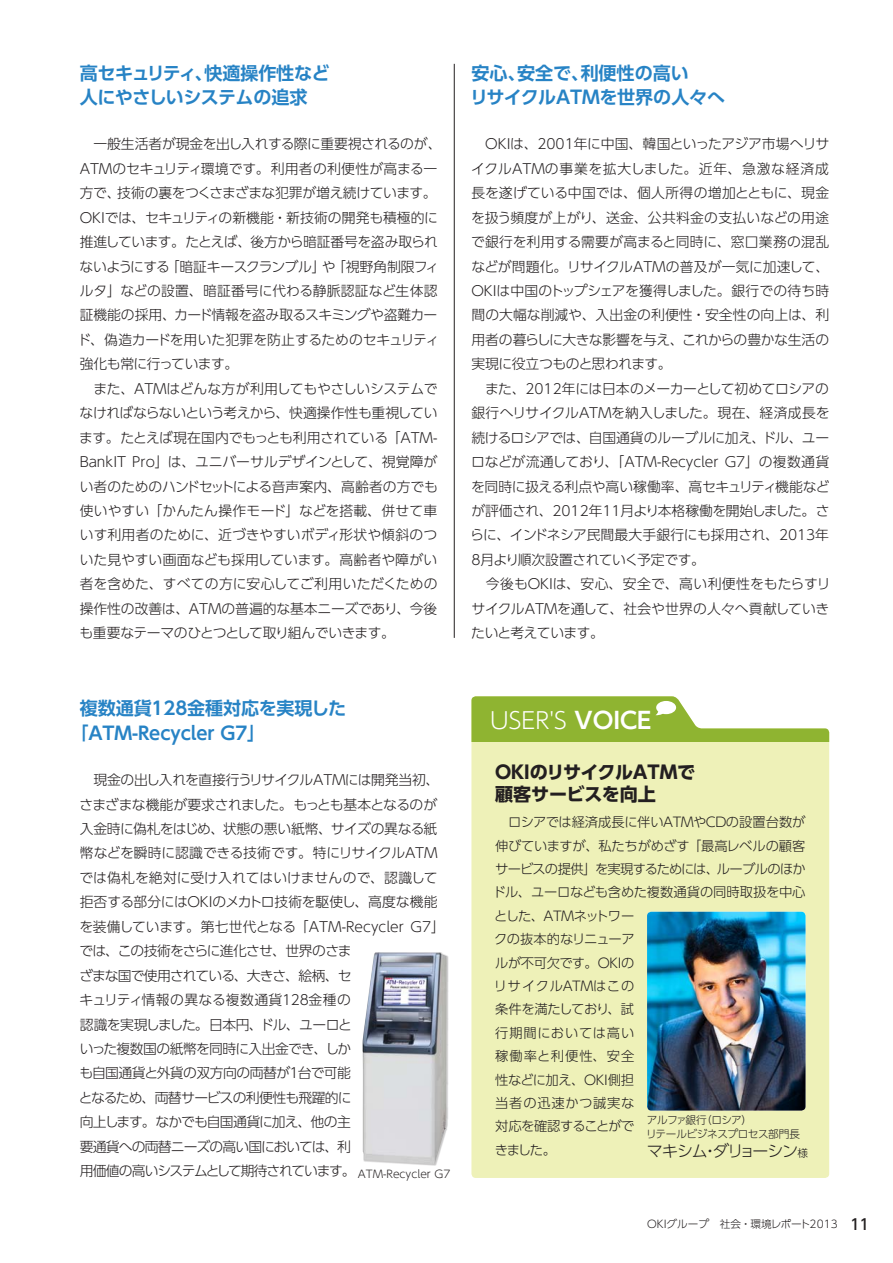
<style>
.page{position:relative;width:893px;height:1263px;background:#fff}
.page>*{position:absolute;margin:0;border:0;box-sizing:border-box;transform-origin:0 0}
.t1{font:300 22.8px "UD Shin Go Pro";color:#fff}
.t2{font:700 18px/24.5px "UD Shin Go Pro De";letter-spacing:-.005em;color:#2783c5}
.t3{font:700 18px/24.5px "UD Shin Go Pro De";letter-spacing:-.03em;color:#2783c5}
.t4{font:700 18px/22.4px "UD Shin Go Pro";letter-spacing:-.005em;color:#231f20}
.t5{font:300 15.9px "UD Shin Go Pro";letter-spacing:-.08em;color:#231f20}
.t6{font:300 13.8px/24.5px "UD Shin Go Pro";letter-spacing:-.02em;color:#231f20}
.t7{font:300 13.8px/24.5px "UD Shin Go Pro";letter-spacing:-.04em;color:#231f20}
.t8{font:300 13.35px/23.4px "UD Shin Go Pro";letter-spacing:-.025em;color:#231f20}
.t9{font:300 10.65px "UD Shin Go Pro";letter-spacing:-.01em;color:#231f20}
.t10{font:300 10.65px/13.8px "UD Shin Go Pro";letter-spacing:-.04em;color:#231f20}
.s1{font-family:"UD Shin Go Pro De";font-weight:700}
.s2{font-size:10.65px}
.s3{font-family:"MO Clear Tone SG";font-weight:500;font-size:14.85px}
</style>
<div class="page">
<div style="left:471px;top:742px;width:358px;height:436px;background:#eef1b8"></div>
<svg style="left:471px;top:696px;width:358px;height:46px;fill:#8fb431"></svg>
<div style="left:656px;top:701px;width:20px;height:13px;background:#fff;border-radius:50%"></div>
<svg style="left:655px;top:709px;width:9px;height:6px"></svg>
<div style="left:363px;top:952px;width:86px;height:213px;background:#231f20;opacity:.25"></div>
<img style="left:362px;top:952px;width:85px;height:212px">
<hr style="left:454px;top:64px;width:1px;height:574px;background:#231f20">
<img style="left:647px;top:912px;width:158px;height:198px">
<h2 class="t3" style="left:80px;top:60px;width:251px">高セキュリティ、快適操作性など人にやさしいシステムの追求</h2>
<p class="t6" style="left:77px;top:131px;width:366px">　一般生活者が現金を出し入れする際に重要視されるのが、<br>ATMのセキュリティ環境です。利用者の利便性が高まる一方で、技術の裏をつくさまざまな犯罪が増え続けています。<br>OKIでは、セキュリティの新機能・新技術の開発も積極的に推進しています。たとえば、後方から暗証番号を盗み取られないようにする「暗証キースクランブル」や「視野角制限フィルタ」などの設置、暗証番号に代わる静脈認証など生体認証機能の採用、カード情報を盗み取るスキミングや盗難カード、偽造カードを用いた犯罪を防止するためのセキュリティ強化も常に行っています。<br>　また、ATMはどんな方が利用してもやさしいシステムでなければならないという考えから、快適操作性も重視しています。たとえば現在国内でもっとも利用されている「ATM-<br>BankIT Pro」は、ユニバーサルデザインとして、視覚障がい者のためのハンドセットによる音声案内、高齢者の方でも使いやすい「かんたん操作モード」などを搭載、併せて車いす利用者のために、近づきやすいボディ形状や傾斜のついた見やすい画面なども採用しています。高齢者や障がい者を含めた、すべての方に安心してご利用いただくための操作性の改善は、ATMの普遍的な基本ニーズであり、今後も重要なテーマのひとつとして取り組んでいきます。</p>
<h2 class="t2" style="left:470px;top:60px;width:256px">安心、安全で、利便性の高い<br>リサイクルATMを世界の人々へ</h2>
<p class="t6" style="left:470px;top:131px;width:362px">　OKIは、2001年に中国、韓国といったアジア市場へリサイクルATMの事業を拡大しました。近年、急激な経済成長を遂げている中国では、個人所得の増加とともに、現金を扱う頻度が上がり、送金、公共料金の支払いなどの用途で銀行を利用する需要が高まると同時に、窓口業務の混乱などが問題化。リサイクルATMの普及が一気に加速して、<br>OKIは中国のトップシェアを獲得しました。銀行での待ち時間の大幅な削減や、入出金の利便性・安全性の向上は、利用者の暮らしに大きな影響を与え、これからの豊かな生活の実現に役立つものと思われます。<br>　また、2012年には日本のメーカーとして初めてロシアの銀行へリサイクルATMを納入しました。現在、経済成長を続けるロシアでは、自国通貨のルーブルに加え、ドル、ユーロなどが流通しており、「ATM-Recycler G7」の複数通貨を同時に扱える利点や高い稼働率、高セキュリティ機能などが評価され、2012年11月より本格稼働を開始しました。さらに、インドネシア民間最大手銀行にも採用され、2013年<br>8月より順次設置されていく予定です。<br>　今後もOKIは、安心、安全で、高い利便性をもたらすリサイクルATMを通して、社会や世界の人々へ貢献していきたいと考えています。</p>
<h2 class="t2" style="left:70px;top:696px;width:277px;text-indent:9px">複数通貨128金種対応を実現した「ATM-Recycler G7」</h2>
<p class="t7" style="left:79px;top:767px;width:368px">　現金の出し入れを直接行うリサイクルATMには開発当初、さまざまな機能が要求されました。もっとも基本となるのが入金時に偽札をはじめ、状態の悪い紙幣、サイズの異なる紙幣などを瞬時に認識できる技術です。特にリサイクルATMでは偽札を絶対に受け入れてはいけませんので、認識して拒否する部分にはOKIのメカトロ技術を駆使し、高度な機能を装備しています。第七世代となる「ATM-Recycler G7」では、この技術をさらに進化させ、世界のさま<br>ざまな国で使用されている、大きさ、絵柄、セ<br>キュリティ情報の異なる複数通貨128金種の<br>認識を実現しました。日本円、ドル、ユーロと<br>いった複数国の紙幣を同時に入出金でき、しか<br>も自国通貨と外貨の双方向の両替が1台で可能<br>となるため、両替サービスの利便性も飛躍的に<br>向上します。なかでも自国通貨に加え、他の主<br>要通貨への両替ニーズの高い国においては、利<br>用価値の高いシステムとして期待されています。</p>
<p class="t9" style="left:358px;top:1165px;width:94px">ATM-Recycler G7</p>
<h1 class="t1" style="left:490px;top:702px;width:118px">User's <span class="s1">Voice</span></h1>
<h2 class="t4" style="left:495px;top:760px;width:202px">OKIのリサイクルATMで顧客サービスを向上</h2>
<p class="t8" style="left:493px;top:810px;width:314px">　ロシアでは経済成長に伴いATMやCDの設置台数が伸びていますが、私たちがめざす「最高レベルの顧客サービスの提供」を実現するためには、ルーブルのほかドル、ユーロなども含めた複数通貨の同時取扱を中心とした、ATMネットワー<br>クの抜本的なリニューア<br>ルが不可欠です。OKIの<br>リサイクルATMはこの<br>条件を満たしており、試<br>行期間においては高い<br>稼働率と利便性、安全<br>性などに加え、OKI側担<br>当者の迅速かつ誠実な<br>対応を確認することがで<br>きました。</p>
<p class="t10" style="left:646px;top:1113px;width:156px">アルファ銀行（ロシア）<br>リテールビジネスプロセス部門長</p>
<p class="t5" style="left:647px;top:1137px;width:163px">マキシム・ダリョーシン<span class="s2">様</span></p>
<p class="t9" style="left:647px;top:1215px;width:223px">OKIグループ　社会・環境レポート2013 <span class="s3">11</span></p>
</div>
